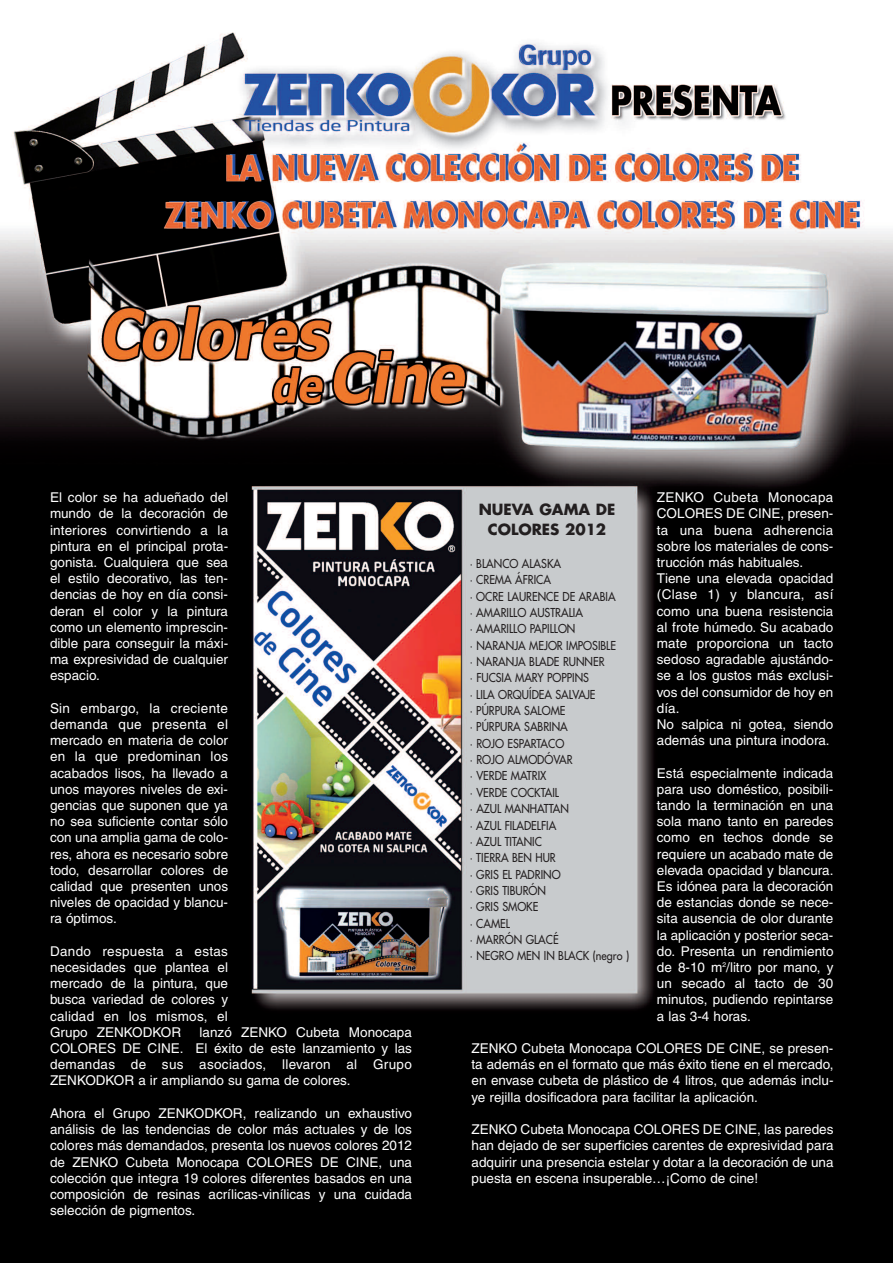
<style>
.page{position:relative;width:893px;height:1263px;background:#fff}
.page>*{position:absolute;margin:0;border:0;box-sizing:border-box;transform-origin:0 0}
.t1{font:700 15px/19.5px "Futura";color:#231f20;text-align:center}
.t2{font:13.5px/16.2px "Helvetica";color:#fff;text-align:justify}
.t3{font:12px/16.4px "Futura";color:#231f20;scale:.9 1}
</style>
<div class="page">
<img style="left:0;top:32px;width:893px;height:1231px">
<p class="t2" style="left:50px;top:491px;width:180px">El color se ha adueñado del mundo de la decoración de interiores convirtiendo a la pintura en el principal prota&shy;gonista. Cualquiera que sea el estilo decorativo, las ten&shy;dencias de hoy en día consi&shy;deran el color y la pintura como un elemento imprescin&shy;dible para conseguir la máxi&shy;ma expresividad de cualquier espacio.</p>
<p class="t2" style="left:50px;top:701px;width:180px">Sin embargo, la creciente demanda que presenta el mercado en materia de color en la que predominan los acabados lisos, ha llevado a unos mayores niveles de exi&shy;gencias que suponen que ya no sea suficiente contar sólo con una amplia gama de colo&shy;res, ahora es necesario sobre todo, desarrollar colores de calidad que presenten unos niveles de opacidad y blancu&shy;ra óptimos.</p>
<p class="t2" style="left:50px;top:944px;width:180px">Dando respuesta a estas necesidades que plantea el mercado de la pintura, que busca variedad de colores y calidad en los mismos, el Grupo ZENKODKOR</p>
<p class="t2" style="left:50px;top:1025px;width:363px;text-indent:150px">lanzó ZENKO Cubeta Monocapa COLORES DE CINE. El éxito de este lanzamiento y las demandas de sus asociados, llevaron al Grupo ZENKODKOR a ir ampliando su gama de colores.</p>
<p class="t2" style="left:50px;top:1106px;width:364px">Ahora el Grupo ZENKODKOR, realizando un exhaustivo análisis de las tendencias de color más actuales y de los colores más demandados, presenta los nuevos colores 2012 de ZENKO Cubeta Monocapa COLORES DE CINE, una colección que integra 19 colores diferentes basados en una composición de resinas acrílicas-vinílicas y una cuidada selección de pigmentos.</p>
<p class="t2" style="left:657px;top:491px;width:178px;text-align:left">ZENKO Cubeta Monocapa<br>COLORES DE CINE, presen&shy;ta una buena adherencia sobre los materiales de cons&shy;trucción más habituales.<br>Tiene una elevada opacidad (Clase 1) y blancura, así como una buena resistencia al frote húmedo. Su acabado mate proporciona un tacto sedoso agradable ajustándo&shy;se a los gustos más exclusi&shy;vos del consumidor de hoy en día.<br>No salpica ni gotea, siendo además una pintura inodora.</p>
<p class="t2" style="left:657px;top:766px;width:178px">Está especialmente indicada para uso doméstico, posibili&shy;tando la terminación en una sola mano tanto en paredes como en techos donde se requiere un acabado mate de elevada opacidad y blancura.<br>Es idónea para la decoración de estancias donde se nece&shy;sita ausencia de olor durante la aplicación y posterior seca&shy;do. Presenta un rendimiento de 8-10 m<sup>2</sup>/litro por mano, y un secado al tacto de 30 minutos, pudiendo repintarse a las 3-4 horas.</p>
<p class="t2" style="left:471px;top:1041px;width:363px">ZENKO Cubeta Monocapa COLORES DE CINE, se presen&shy;ta además en el formato que más éxito tiene en el mercado, en envase cubeta de plástico de 4 litros, que además inclu&shy;ye rejilla dosificadora para facilitar la aplicación.</p>
<p class="t2" style="left:471px;top:1122px;width:364px">ZENKO Cubeta Monocapa COLORES DE CINE, las paredes han dejado de ser superficies carentes de expresividad para adquirir una presencia estelar y dotar a la decoración de una puesta en escena insuperable…¡Como de cine!</p>
<p class="t1" style="left:479px;top:501px;width:138px">NUEVA GAMA DE<br>COLORES 2012</p>
<p class="t3" style="left:470px;top:556px;width:179px">· BLANCO ALASKA<br>· CREMA ÁFRICA<br>· OCRE LAURENCE DE ARABIA<br>· AMARILLO AUSTRALIA<br>· AMARILLO PAPILLON<br>· NARANJA MEJOR IMPOSIBLE<br>· NARANJA BLADE RUNNER<br>· FUCSIA MARY POPPINS<br>· LILA ORQUÍDEA SALVAJE<br>· PÚRPURA SALOME<br>· PÚRPURA SABRINA<br>· ROJO ESPARTACO<br>· ROJO ALMODÓVAR<br>· VERDE MATRIX<br>· VERDE COCKTAIL<br>· AZUL MANHATTAN<br>· AZUL FILADELFIA<br>· AZUL TITANIC<br>· TIERRA BEN HUR<br>· GRIS EL PADRINO<br>· GRIS TIBURÓN<br>· GRIS SMOKE<br>· CAMEL<br>· MARRÓN GLACÉ<br>· NEGRO MEN IN BLACK (negro )</p>
</div>
